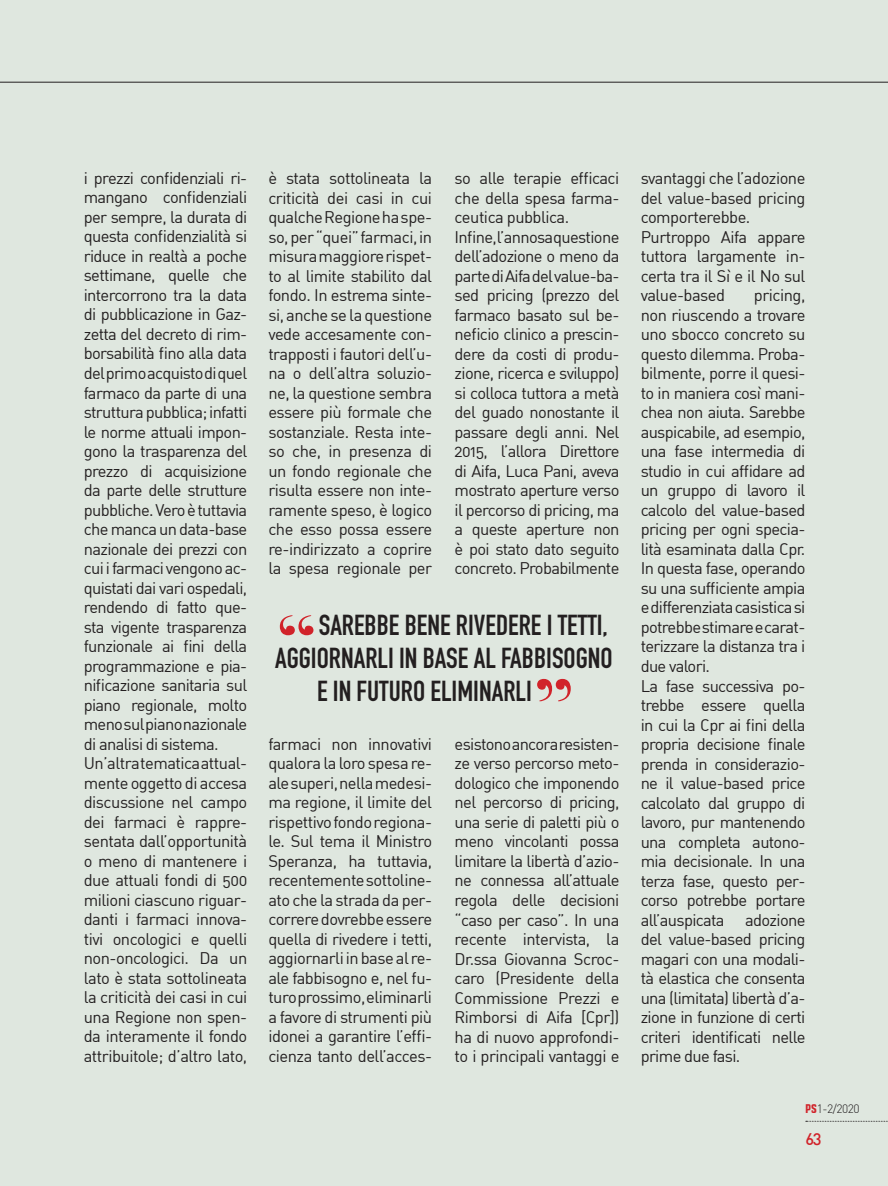
<style>
.page{position:relative;width:888px;height:1186px;background:#dfe7df}
.page>*{position:absolute;margin:0;border:0;box-sizing:border-box;transform-origin:0 0}
.t1{font:700 28.5px "DIN Condensed";color:#231f20}
.t2{font:16.5px/19.5px "DIN Regular Alternate";letter-spacing:-.04em;color:#231f20}
.t3{font:500 16.5px "DIN";color:#d1232a}
.t4{font:300 12px "DIN";color:#231f20}
.s1{font-family:"Cubadak";font-weight:400;color:#d1232a}
</style>
<div class="page">
<hr style="left:0;top:82px;width:888px;height:1px;background:#231f20">
<svg style="left:806px;top:1120px;width:82px;height:1px"></svg>
<svg style="left:280px;top:615px;width:33px;height:20px"></svg>
<svg style="left:537px;top:679px;width:34px;height:22px"></svg>
<p class="t2" style="left:84px;top:168px;width:165px">i prezzi confidenziali ri&shy;mangano confidenziali per sempre, la durata di questa confidenzialità si riduce in realtà a poche settimane, quelle che intercorrono tra la data di pubblicazione in Gaz&shy;zetta del decreto di rim&shy;borsabilità fino alla data del primo acquisto di quel farmaco da parte di una struttura pubblica; infatti le norme attuali impon&shy;gono la trasparenza del prezzo di acquisizione da parte delle strutture pubbliche. Vero è tuttavia che manca un data-base nazionale dei prezzi con cui i farmaci vengono ac&shy;quistati dai vari ospedali, rendendo di fatto que&shy;sta vigente trasparenza funzionale ai fini della programmazione e pia&shy;nificazione sanitaria sul piano regionale, molto meno sul piano nazionale di analisi di sistema.<br>Un’altra tematica attual&shy;mente oggetto di accesa discussione nel campo dei farmaci è rappre&shy;sentata dall’opportunità o meno di mantenere i due attuali fondi di 500 milioni ciascuno riguar&shy;danti i farmaci innova&shy;tivi oncologici e quelli non-oncologici. Da un lato è stata sottolineata la criticità dei casi in cui una Regione non spen&shy;da interamente il fondo attribuitole; d’altro lato,</p>
<p class="t2" style="left:268px;top:168px;width:165px;text-align:justify">è stata sottolineata la criticità dei casi in cui qualche Regione ha spe&shy;so, per “quei” farmaci, in misura maggiore rispet&shy;to al limite stabilito dal fondo. In estrema sinte&shy;si, anche se la questione vede accesamente con&shy;trapposti i fautori dell’u&shy;na o dell’altra soluzio&shy;ne, la questione sembra essere più formale che sostanziale. Resta inte&shy;so che, in presenza di un fondo regionale che risulta essere non inte&shy;ramente speso, è logico che esso possa essere re-indirizzato a coprire la spesa regionale per</p>
<p class="t2" style="left:455px;top:168px;width:166px">so alle terapie efficaci che della spesa farma&shy;ceutica pubblica.<br>Infine, l’annosa questione dell’adozione o meno da parte di Aifa del value-ba&shy;sed pricing (prezzo del farmaco basato sul be&shy;neficio clinico a prescin&shy;dere da costi di produ&shy;zione, ricerca e sviluppo) si colloca tuttora a metà del guado nonostante il passare degli anni. Nel<br>2015, l’allora Direttore di Aifa, Luca Pani, aveva mostrato aperture verso il percorso di pricing, ma a queste aperture non è poi stato dato seguito concreto. Probabilmente</p>
<h1 class="t1" style="left:319px;top:606px;width:291px">SAREBBE BENE RIVEDERE I TETTI,</h1>
<h1 class="t1" style="left:275px;top:639px;width:339px">AGGIORNARLI IN BASE AL FABBISOGNO</h1>
<h1 class="t1" style="left:317px;top:672px;width:216px">E IN FUTURO ELIMINARLI</h1>
<p class="t2" style="left:268px;top:733px;width:165px;text-align:justify">farmaci non innovativi qualora la loro spesa re&shy;ale superi, nella medesi&shy;ma regione, il limite del rispettivo fondo regiona&shy;le. Sul tema il Ministro Speranza, ha tuttavia, recentemente sottoline&shy;ato che la strada da per&shy;correre dovrebbe essere quella di rivedere i tetti, aggiornarli in base al re&shy;ale fabbisogno e, nel fu&shy;turo prossimo, eliminarli a favore di strumenti più idonei a garantire l’effi&shy;cienza tanto dell’acces-</p>
<p class="t2" style="left:455px;top:734px;width:166px;text-align:justify">esistono ancora resisten&shy;ze verso percorso meto&shy;dologico che imponendo nel percorso di pricing, una serie di paletti più o meno vincolanti possa limitare la libertà d’azio&shy;ne connessa all’attuale regola delle decisioni “caso per caso”. In una recente intervista, la Dr.ssa Giovanna Scroc&shy;caro (Presidente della Commissione Prezzi e Rimborsi di Aifa [Cpr]) ha di nuovo approfondi&shy;to i principali vantaggi e</p>
<p class="t2" style="left:641px;top:168px;width:166px">svantaggi che l’adozione del value-based pricing comporterebbe.<br>Purtroppo Aifa appare tuttora largamente in&shy;certa tra il Sì e il No sul value-based</p>
<p class="t2" style="left:641px;top:285px;width:166px;text-indent:113px">pricing, non riuscendo a trovare uno sbocco concreto su questo dilemma. Proba&shy;bilmente, porre il quesi&shy;to in maniera così mani&shy;chea non aiuta. Sarebbe auspicabile, ad esempio, una fase intermedia di studio in cui affidare ad un gruppo di lavoro il calcolo del value-based pricing per ogni specia&shy;lità esaminata dalla Cpr.<br>In questa fase, operando su una sufficiente ampia e differenziata casistica si potrebbe stimare e carat&shy;terizzare la distanza tra i due valori.<br>La fase successiva po&shy;trebbe essere quella in cui la Cpr ai fini della propria decisione finale prenda in considerazio&shy;ne il value-based price calcolato dal gruppo di lavoro, pur mantenendo una completa autono&shy;mia decisionale. In una terza fase, questo per&shy;corso potrebbe portare all’auspicata</p>
<p class="t2" style="left:641px;top:909px;width:166px;text-align:justify;text-indent:104px">adozione del value-based pricing magari con una modali&shy;tà elastica che consenta una (limitata) libertà d’a&shy;zione in funzione di certi criteri identificati nelle prime due fasi.</p>
<p class="t4" style="left:805px;top:1101px;width:56px"><span class="s1">PS</span>1-2/2020</p>
<p class="t3" style="left:805px;top:1129px;width:18px">63</p>
</div>
